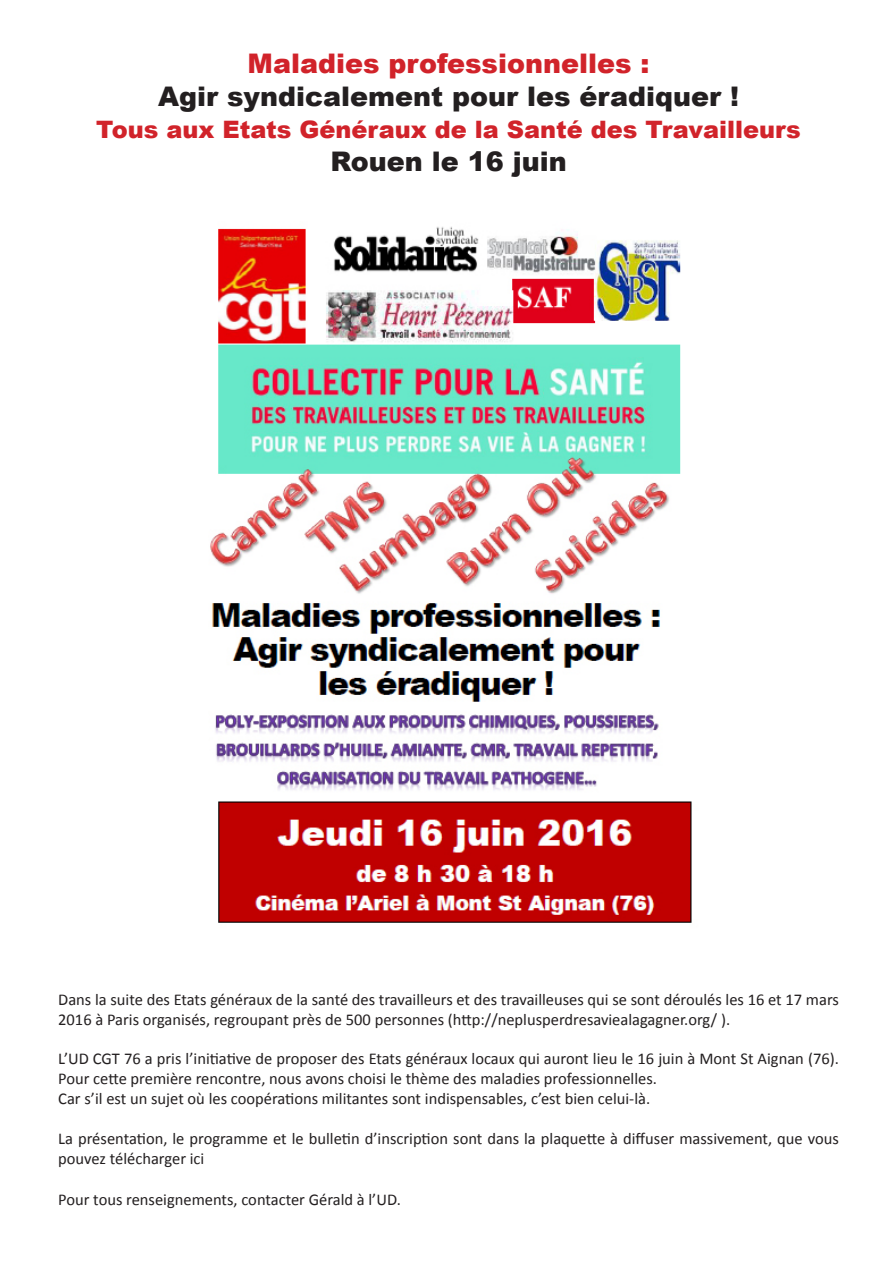
<style>
.page{position:relative;width:893px;height:1263px;background:#fff}
.page>*{position:absolute;margin:0;border:0;box-sizing:border-box;transform-origin:0 0}
.t1{font:900 27px "Arial";color:#231f20}
.t2{font:900 27px "Arial";color:#d1232a}
.t3{font:900 24px "Arial";color:#d1232a}
.t4{font:16.5px/19.8px "Calibri";color:#231f20}
</style>
<div class="page">
<img style="left:210px;top:226px;width:482px;height:697px">
<p class="t2" style="left:248px;top:44px;width:403px">Maladies professionnelles :</p>
<p class="t1" style="left:158px;top:76px;width:582px">Agir syndicalement pour les éradiquer !</p>
<p class="t3" style="left:96px;top:112px;width:706px">Tous aux Etats Généraux de la Santé des Travailleurs</p>
<p class="t1" style="left:330px;top:141px;width:238px">Rouen le 16 juin</p>
<p class="t4" style="left:58px;top:990px;width:782px">Dans la suite des Etats généraux de la santé des travailleurs et des travailleuses qui se sont déroulés les 16 et 17 mars<br>2016 à Paris organisés, regroupant près de 500 personnes (http://neplusperdresaviealagagner.org/ ).</p>
<p class="t4" style="left:58px;top:1049px;width:782px">L’UD CGT 76 a pris l’initiative de proposer des Etats généraux locaux qui auront lieu le 16 juin à Mont St Aignan (76).<br>Pour cette première rencontre, nous avons choisi le thème des maladies professionnelles.</p>
<p class="t4" style="left:58px;top:1089px;width:593px">Car s’il est un sujet où les coopérations militantes sont indispensables, c’est bien celui-là.</p>
<p class="t4" style="left:58px;top:1128px;width:782px">La présentation, le programme et le bulletin d’inscription sont dans la plaquette à diffuser massivement, que vous pouvez télécharger ici</p>
<p class="t4" style="left:58px;top:1189px;width:344px">Pour tous renseignements, contacter Gérald à l’UD.</p>
</div>
